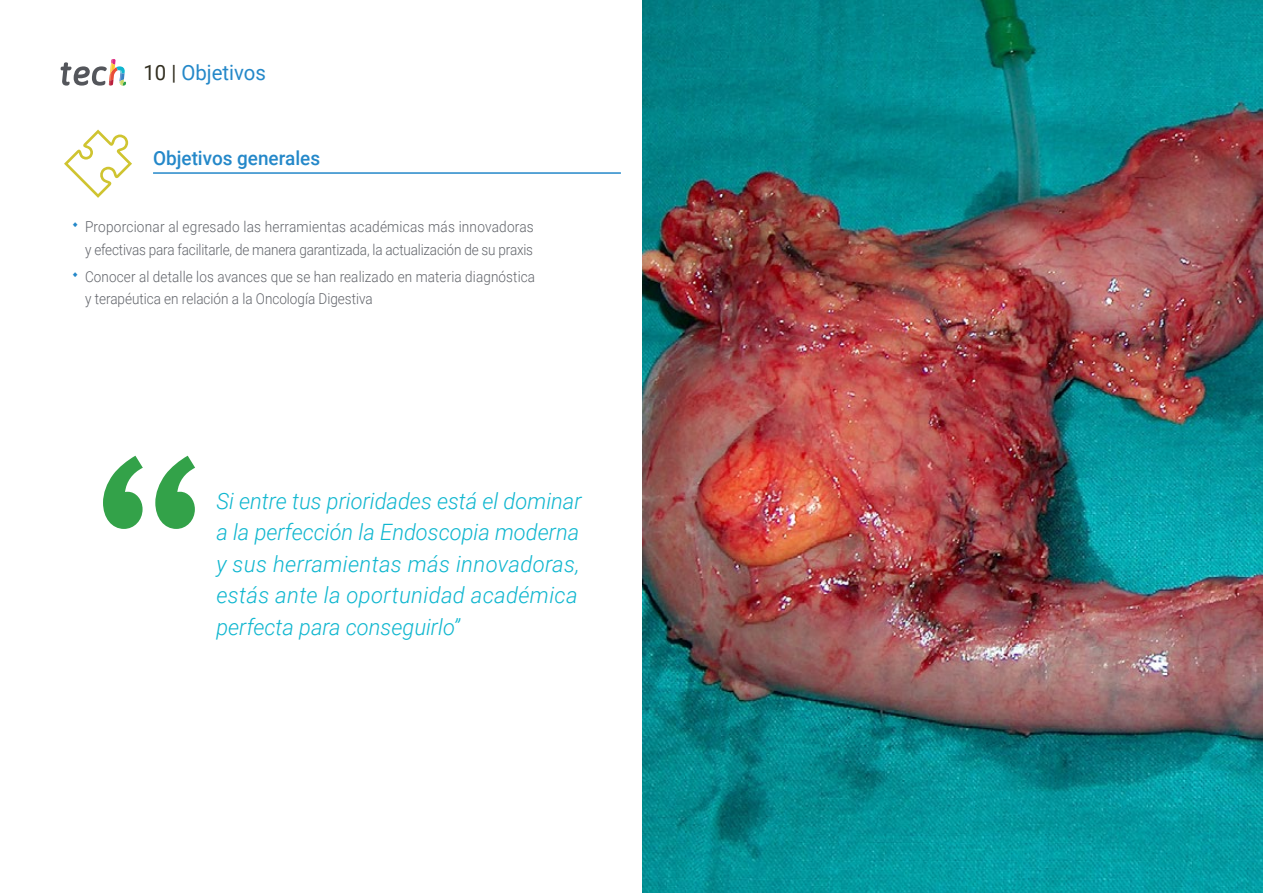
<style>
.page{position:relative;width:1263px;height:893px;background:#fff}
.page>*{position:absolute;margin:0;border:0;box-sizing:border-box;transform-origin:0 0}
.t1{font:italic 300 22.5px/31.5px "Roboto";color:#0fb6cf}
.t2{font:21px "Roboto";color:#2488c9}
.t3{font:500 19.5px "Roboto";color:#2488c9}
.t4{font:300 15px/22.5px "Roboto";letter-spacing:-.015em;color:#61646a;scale:.91 1}
.t5{font:300 15px/22.5px "Roboto";letter-spacing:.005em;color:#61646a;scale:.9 1}
.s1{color:#312e20}
</style>
<div class="page">
<hr style="left:153px;top:173px;width:468px;height:1px;background:#2488c9">
<svg style="left:64px;top:130px;width:68px;height:68px"></svg>
<img style="left:642px;top:0;width:621px;height:893px">
<svg style="left:103px;top:456px;width:92px;height:73px"></svg>
<svg style="left:61px;top:59px;width:65px;height:27px"></svg>
<p class="t2" style="left:144px;top:57px;width:124px"><span class="s1">10 |</span> Objetivos</p>
<p class="t3" style="left:153px;top:144px;width:169px">Objetivos generales</p>
<p class="t4" style="left:85px;top:215px;width:495px">Proporcionar al egresado las herramientas académicas más innovadoras y efectivas para facilitarle, de manera garantizada, la actualización de su praxis</p>
<p class="t5" style="left:85px;top:264px;width:502px">Conocer al detalle los avances que se han realizado en materia diagnóstica y terapéutica en relación a la Oncología Digestiva</p>
<p class="t1" style="left:216px;top:484px;width:367px">Si entre tus prioridades está el dominar a la perfección la Endoscopia moderna y sus herramientas más innovadoras, estás ante la oportunidad académica perfecta para conseguirlo”</p>
</div>
